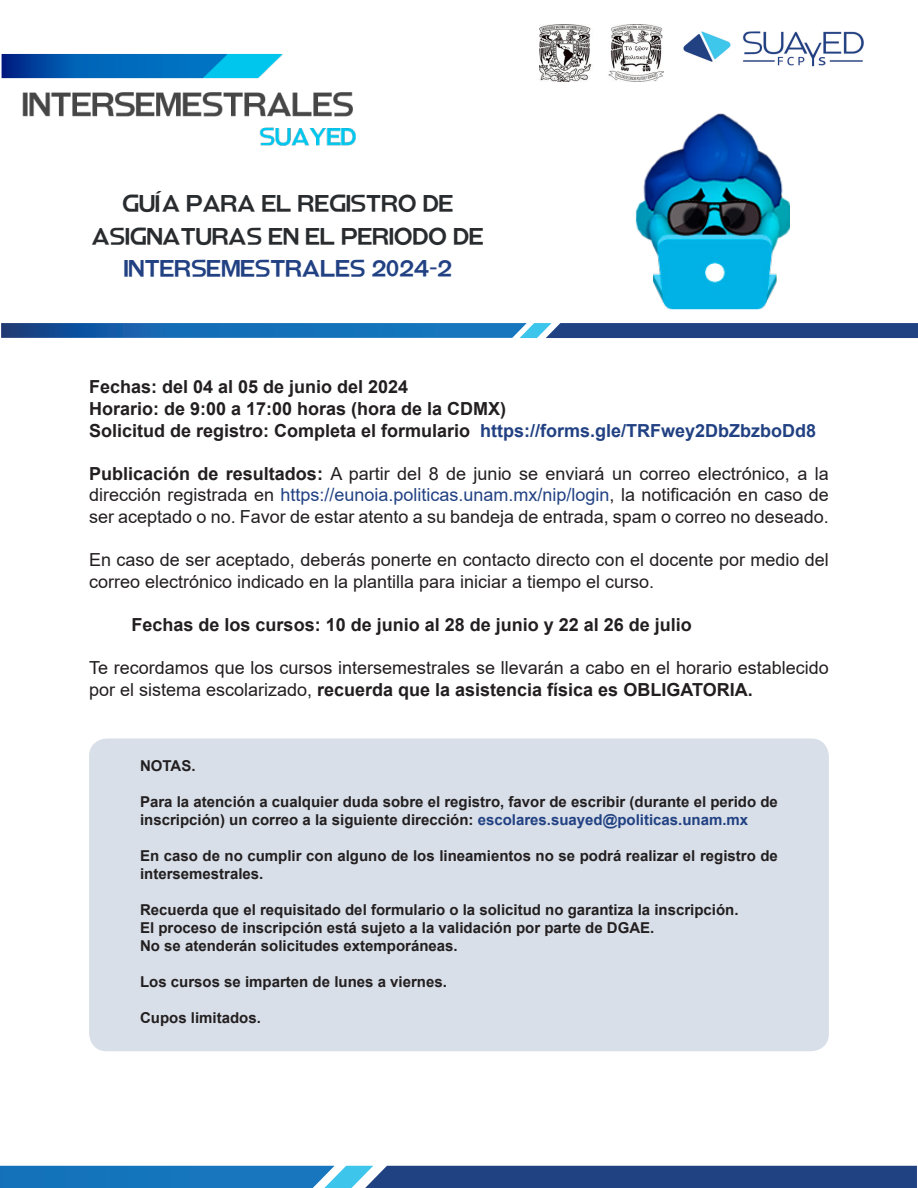
<style>
.page{position:relative;width:918px;height:1188px;background:#fff}
.page>*{position:absolute;margin:0;border:0;box-sizing:border-box;transform-origin:0 0}
.t1{font:27px/32.4px "SU Ay ED";letter-spacing:-.02em;color:#292c2f;text-align:center}
.t2{font:18px/21.6px "Arial";color:#231f20}
.t3{font:700 18px "Arial";color:#231f20}
.t4{font:700 15px/18px "Arial";color:#231f20}
.s1{color:#214183}
.s2{font-weight:700}
</style>
<div class="page">
<svg style="left:0;top:1166px;width:917px;height:22px;background:#235d9d"></svg>
<div style="left:89px;top:738px;width:740px;height:313px;background:#d8dfe8;border-radius:18px"></div>
<img style="left:539px;top:24px;width:125px;height:57px">
<img style="left:683px;top:31px;width:181px;height:36px">
<svg style="left:1px;top:323px;width:917px;height:15px;background:#205ea1"></svg>
<img style="left:635px;top:113px;width:154px;height:197px">
<img style="left:1px;top:54px;width:355px;height:92px">
<p class="t1" style="left:92px;top:188px;width:394px">GUÍA PARA EL REGISTRO DE<br>ASIGNATURAS EN EL PERIODO DE<br><span class="s1">INTERSEMESTRALES 2024-2</span></p>
<p class="t3" style="left:89px;top:374px;width:321px">Fechas: del 04 al 05 de junio del 2024</p>
<p class="t3" style="left:89px;top:396px;width:419px">Horario: de 9:00 a 17:00 horas (hora de la CDMX)</p>
<p class="t3" style="left:89px;top:418px;width:729px">Solicitud de registro: Completa el formulario <span class="s1">https://forms.gle/TRFwey2DbZbzboDd8</span></p>
<p class="t2" style="left:89px;top:463px;width:741px;text-align:justify"><span class="s2">Publicación de resultados:</span> A partir del 8 de junio se enviará un correo electrónico, a la dirección registrada en <span class="s1">https://eunoia.politicas.unam.mx/nip/login</span>, la notificación en caso de ser aceptado o no. Favor de estar atento a su bandeja de entrada, spam o correo no deseado.</p>
<p class="t2" style="left:89px;top:549px;width:741px">En caso de ser aceptado, deberás ponerte en contacto directo con el docente por medio del correo electrónico indicado en la plantilla para iniciar a tiempo el curso.</p>
<p class="t3" style="left:132px;top:612px;width:562px">Fechas de los cursos: 10 de junio al 28 de junio y 22 al 26 de julio</p>
<p class="t2" style="left:89px;top:657px;width:741px">Te recordamos que los cursos intersemestrales se llevarán a cabo en el horario establecido por el sistema escolarizado, <span class="s2">recuerda que la asistencia física es OBLIGATORIA.</span></p>
<p class="t4" style="left:140px;top:757px;width:57px">NOTAS.</p>
<p class="t4" style="left:140px;top:793px;width:639px">Para la atención a cualquier duda sobre el registro, favor de escribir (durante el perido de inscripción) un correo a la siguiente dirección: <span class="s1">escolares.suayed@politicas.unam.mx</span></p>
<p class="t4" style="left:140px;top:847px;width:639px">En caso de no cumplir con alguno de los lineamientos no se podrá realizar el registro de intersemestrales.</p>
<p class="t4" style="left:140px;top:901px;width:600px">Recuerda que el requisitado del formulario o la solicitud no garantiza la inscripción.</p>
<p class="t4" style="left:140px;top:919px;width:516px">El proceso de inscripción está sujeto a la validación por parte de DGAE.</p>
<p class="t4" style="left:140px;top:937px;width:319px">No se atenderán solicitudes extemporáneas.</p>
<p class="t4" style="left:140px;top:973px;width:308px">Los cursos se imparten de lunes a viernes.</p>
<p class="t4" style="left:140px;top:1009px;width:122px">Cupos limitados.</p>
</div>
